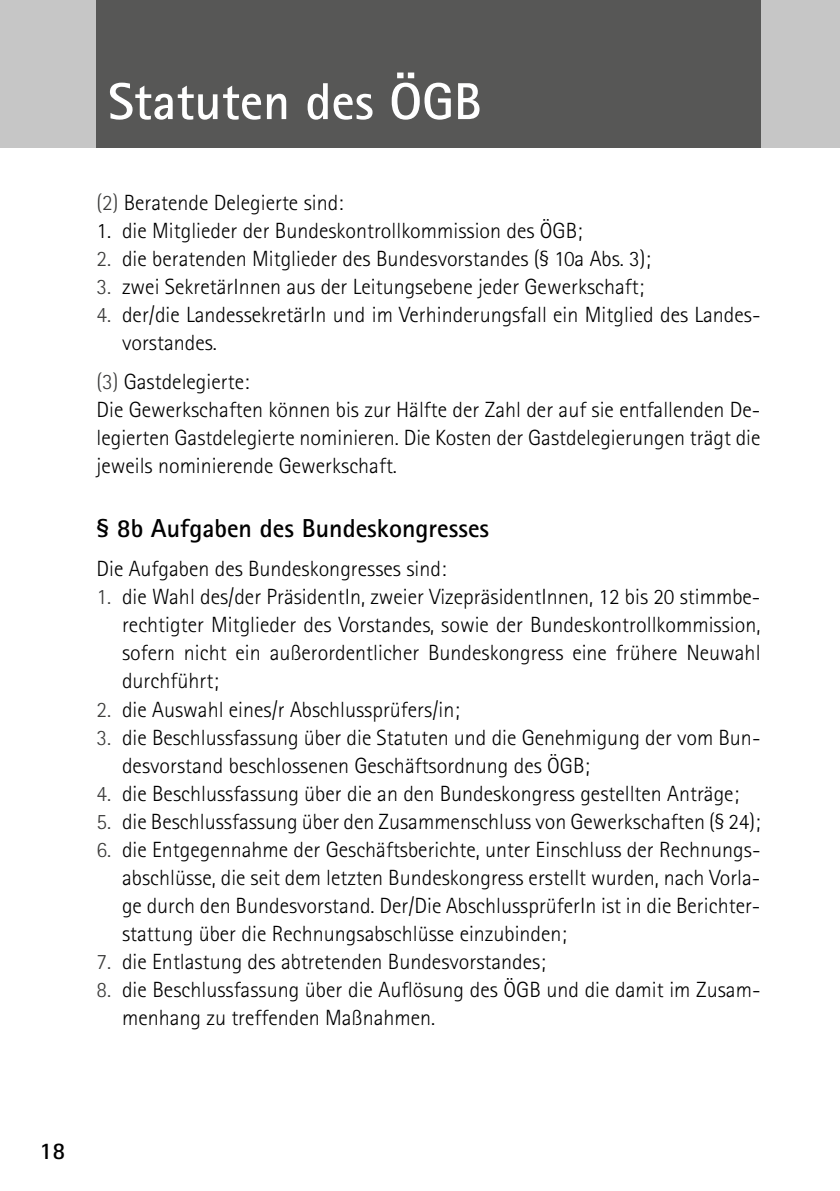
<style>
.page{position:relative;width:840px;height:1191px;background:#fff}
.page>*{position:absolute;margin:0;border:0;box-sizing:border-box;transform-origin:0 0}
.t1{font:700 52px "Rotis Sans Serif";color:#fff}
.t2{font:700 26px "Rotis Sans Serif";color:#000}
.t3{font:700 24px "Rotis Sans Serif";color:#000}
.t4{font:300 22px/28px "Rotis Sans Serif";color:#000}
.s1{color:#3c3c3b}
</style>
<div class="page">
<div style="left:0;top:0;width:839px;height:147px;background:#c6c6c6"></div>
<div style="left:96px;top:0;width:664px;height:147px;background:#575756"></div>
<h1 class="t1" style="left:108px;top:69px;width:375px">Statuten des ÖGB</h1>
<p class="t4" style="left:96px;top:188px;width:248px"><span class="s1">(2)</span> Beratende Delegierte sind:</p>
<p class="t4" style="left:96px;top:216px;width:487px">1. die Mitglieder der Bundeskontrollkommission des ÖGB;</p>
<p class="t4" style="left:96px;top:244px;width:555px"><span class="s1">2.</span> die beratenden Mitglieder des Bundesvorstandes (§ 10a Abs. 3);</p>
<p class="t4" style="left:96px;top:272px;width:549px"><span class="s1">3.</span> zwei SekretärInnen aus der Leitungsebene jeder Gewerkschaft;</p>
<p class="t4" style="left:122px;top:300px;width:639px;text-indent:-26px"><span class="s1">4.</span> der/die LandessekretärIn und im Verhinderungsfall ein Mitglied des Landes&shy;vorstandes.</p>
<p class="t4" style="left:96px;top:367px;width:665px"><span class="s1">(3)</span> Gastdelegierte:<br>Die Gewerkschaften können bis zur Hälfte der Zahl der auf sie entfallenden De&shy;legierten Gastdelegierte nominieren. Die Kosten der Gastdelegierungen trägt die jeweils nominierende Gewerkschaft.</p>
<p class="t2" style="left:96px;top:512px;width:394px">§ 8b Aufgaben des Bundeskongresses</p>
<p class="t4" style="left:96px;top:555px;width:351px">Die Aufgaben des Bundeskongresses sind:</p>
<p class="t4" style="left:122px;top:583px;width:639px;text-align:justify;text-indent:-26px"><span class="s1">1.</span> die Wahl des/der PräsidentIn, zweier VizepräsidentInnen, 12 bis 20 stimmbe&shy;rechtigter Mitglieder des Vorstandes, sowie der Bundeskontrollkommission, sofern nicht ein außerordentlicher Bundeskongress eine frühere Neuwahl durchführt;</p>
<p class="t4" style="left:96px;top:695px;width:364px"><span class="s1">2.</span> die Auswahl eines/r Abschlussprüfers/in;</p>
<p class="t4" style="left:122px;top:723px;width:639px;text-indent:-26px"><span class="s1">3.</span> die Beschlussfassung über die Statuten und die Genehmigung der vom Bun&shy;desvorstand beschlossenen Geschäftsordnung des ÖGB;</p>
<p class="t4" style="left:96px;top:779px;width:643px"><span class="s1">4.</span> die Beschlussfassung über die an den Bundeskongress gestellten Anträge;</p>
<p class="t4" style="left:96px;top:807px;width:665px"><span class="s1">5.</span> die Beschlussfassung über den Zusammenschluss von Gewerkschaften (§ 24);</p>
<p class="t4" style="left:122px;top:835px;width:639px;text-align:justify;text-indent:-26px"><span class="s1">6.</span> die Entgegennahme der Geschäftsberichte, unter Einschluss der Rechnungs&shy;abschlüsse, die seit dem letzten Bundeskongress erstellt wurden, nach Vorla&shy;ge durch den Bundesvorstand. Der/Die AbschlussprüferIn ist in die Berichter&shy;stattung über die Rechnungsabschlüsse einzubinden;</p>
<p class="t4" style="left:96px;top:947px;width:450px"><span class="s1">7.</span> die Entlastung des abtretenden Bundesvorstandes;</p>
<p class="t4" style="left:122px;top:975px;width:639px;text-indent:-26px"><span class="s1">8.</span> die Beschlussfassung über die Auflösung des ÖGB und die damit im Zusam&shy;menhang zu treffenden Maßnahmen.</p>
<p class="t3" style="left:40px;top:1135px;width:27px">18</p>
</div>
